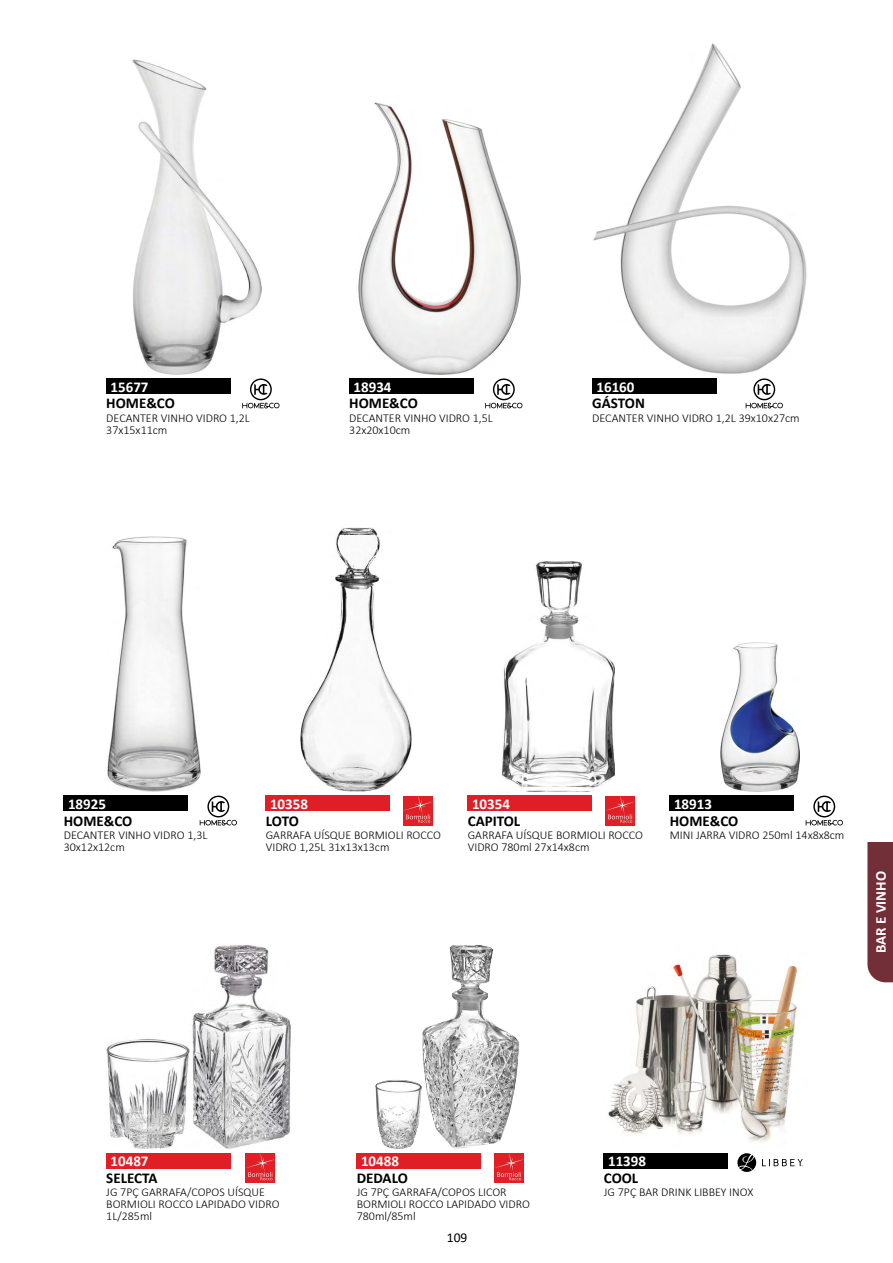
<style>
.page{position:relative;width:893px;height:1263px;background:#fff}
.page>*{position:absolute;margin:0;border:0;box-sizing:border-box;transform-origin:0 0}
.t1{font:700 15px "Calibri";color:#000}
.t2{font:700 15px "Calibri";color:#fff}
.t3{font:13.5px "Calibri";color:#000}
.t4{font:300 12px/12px "Calibri";color:#000}
</style>
<div class="page">
<div style="left:64px;top:796px;width:124px;height:15px;background:#000"></div>
<svg style="left:200px;top:796px;width:37px;height:29px"></svg>
<img style="left:108px;top:536px;width:93px;height:255px">
<div style="left:106px;top:378px;width:124px;height:16px;background:#000"></div>
<svg style="left:242px;top:378px;width:37px;height:30px"></svg>
<img style="left:132px;top:60px;width:129px;height:314px">
<div style="left:349px;top:378px;width:124px;height:16px;background:#000"></div>
<svg style="left:485px;top:378px;width:37px;height:30px"></svg>
<img style="left:359px;top:102px;width:161px;height:272px">
<div style="left:592px;top:378px;width:124px;height:16px;background:#000"></div>
<svg style="left:746px;top:378px;width:37px;height:30px"></svg>
<img style="left:593px;top:43px;width:214px;height:331px">
<div style="left:403px;top:796px;width:30px;height:29px;background:#e01f26"></div>
<svg style="left:404px;top:796px;width:29px;height:27px"></svg>
<img style="left:300px;top:528px;width:112px;height:263px">
<div style="left:266px;top:796px;width:124px;height:15px;background:#df1e26"></div>
<div style="left:605px;top:796px;width:30px;height:29px;background:#e01f26"></div>
<svg style="left:606px;top:796px;width:29px;height:27px"></svg>
<img style="left:502px;top:562px;width:112px;height:229px">
<div style="left:468px;top:796px;width:124px;height:15px;background:#df1e26"></div>
<div style="left:245px;top:1153px;width:30px;height:30px;background:linear-gradient(to right,#e01f26,#e01f26)"></div>
<svg style="left:245px;top:1153px;width:30px;height:27px"></svg>
<img style="left:106px;top:945px;width:184px;height:204px">
<div style="left:106px;top:1153px;width:124px;height:15px;background:#df1e26"></div>
<div style="left:494px;top:1153px;width:30px;height:30px;background:linear-gradient(to right,#e01f26,#e01f26)"></div>
<svg style="left:494px;top:1153px;width:30px;height:27px"></svg>
<img style="left:375px;top:945px;width:144px;height:204px">
<div style="left:357px;top:1153px;width:124px;height:15px;background:#df1e26"></div>
<div style="left:670px;top:796px;width:124px;height:15px;background:#000"></div>
<svg style="left:806px;top:796px;width:37px;height:29px"></svg>
<img style="left:720px;top:642px;width:80px;height:149px">
<div style="left:604px;top:1153px;width:124px;height:15px;background:#000"></div>
<svg style="left:737px;top:1153px;width:19px;height:19px"></svg>
<svg style="left:762px;top:1159px;width:41px;height:7px"></svg>
<img style="left:608px;top:954px;width:190px;height:188px">
<div style="left:867px;top:842px;width:26px;height:140px;background:#732f37"></div>
<p class="t2" style="left:111px;top:376px;width:40px">15677</p>
<p class="t1" style="left:106px;top:393px;width:70px">HOME&amp;CO</p>
<p class="t4" style="left:106px;top:412px;width:145px">DECANTER VINHO VIDRO 1,2L<br>37x15x11cm</p>
<p class="t2" style="left:353px;top:376px;width:40px">18934</p>
<p class="t1" style="left:349px;top:393px;width:70px">HOME&amp;CO</p>
<p class="t4" style="left:349px;top:412px;width:145px">DECANTER VINHO VIDRO 1,5L<br>32x20x10cm</p>
<p class="t2" style="left:596px;top:376px;width:40px">16160</p>
<p class="t1" style="left:592px;top:393px;width:54px">GÁSTON</p>
<p class="t4" style="left:592px;top:412px;width:209px">DECANTER VINHO VIDRO 1,2L 39x10x27cm</p>
<p class="t2" style="left:68px;top:793px;width:40px">18925</p>
<p class="t1" style="left:64px;top:810px;width:70px">HOME&amp;CO</p>
<p class="t4" style="left:64px;top:829px;width:145px">DECANTER VINHO VIDRO 1,3L<br>30x12x12cm</p>
<p class="t2" style="left:270px;top:793px;width:40px">10358</p>
<p class="t1" style="left:266px;top:810px;width:35px">LOTO</p>
<p class="t4" style="left:266px;top:829px;width:177px">GARRAFA UÍSQUE BORMIOLI ROCCO<br>VIDRO 1,25L 31x13x13cm</p>
<p class="t2" style="left:472px;top:793px;width:40px">10354</p>
<p class="t1" style="left:468px;top:810px;width:54px">CAPITOL</p>
<p class="t4" style="left:468px;top:829px;width:177px">GARRAFA UÍSQUE BORMIOLI ROCCO<br>VIDRO 780ml 27x14x8cm</p>
<p class="t2" style="left:674px;top:793px;width:40px">18913</p>
<p class="t1" style="left:670px;top:810px;width:70px">HOME&amp;CO</p>
<p class="t4" style="left:670px;top:829px;width:176px">MINI JARRA VIDRO 250ml 14x8x8cm</p>
<p class="t2" style="left:870px;top:953px;width:84px;rotate:-90deg">BAR E VINHO</p>
<p class="t2" style="left:111px;top:1151px;width:40px">10487</p>
<p class="t1" style="left:106px;top:1167px;width:53px">SELECTA</p>
<p class="t4" style="left:106px;top:1186px;width:175px">JG 7PÇ GARRAFA/COPOS UÍSQUE<br>BORMIOLI ROCCO LAPIDADO VIDRO<br>1L/285ml</p>
<p class="t2" style="left:361px;top:1151px;width:40px">10488</p>
<p class="t1" style="left:357px;top:1167px;width:53px">DEDALO</p>
<p class="t4" style="left:357px;top:1186px;width:175px">JG 7PÇ GARRAFA/COPOS LICOR<br>BORMIOLI ROCCO LAPIDADO VIDRO<br>780ml/85ml</p>
<p class="t3" style="left:447px;top:1228px;width:22px">109</p>
<p class="t2" style="left:608px;top:1151px;width:40px">11398</p>
<p class="t1" style="left:604px;top:1167px;width:36px">COOL</p>
<p class="t4" style="left:604px;top:1186px;width:151px">JG 7PÇ BAR DRINK LIBBEY INOX</p>
</div>
